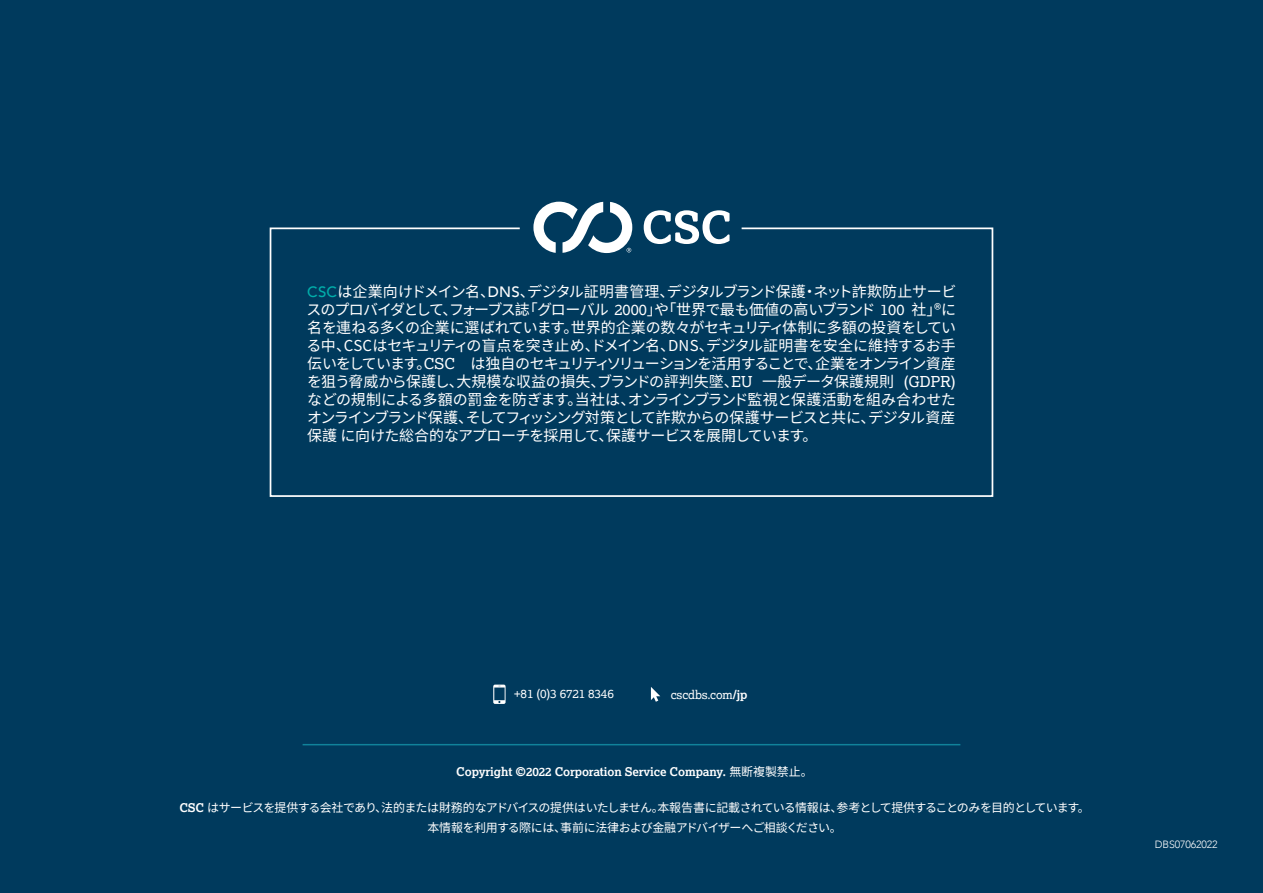
<style>
.page{position:relative;width:1263px;height:893px;background:#003a5d}
.page>*{position:absolute;margin:0;border:0;box-sizing:border-box;transform-origin:0 0}
.t1{font:15px/18px "Noto Sans CJ Ksc";letter-spacing:-.045em;color:#fff;text-align:justify}
.t2{font:12px/19.5px "Noto Sans CJ Ksc";letter-spacing:-.055em;color:#fff;text-align:center}
.t3{font:700 12px "Lexia";letter-spacing:-.01em;color:#fff}
.t4{font:12px "Lexia";letter-spacing:-.01em;color:#fff}
.t5{font:300 10.5px "Avenir";letter-spacing:-.01em;color:#fff}
.s1{font-family:"Avenir";font-weight:500;color:#00aeaa}
.s2{font-family:"Avenir";font-weight:500}
.s3{font-family:"Lexia"}
.s4{font-weight:700}
.s5{font-family:"Noto Sans CJ Ksc";font-weight:400}
.s6{font-family:"Lexia";font-weight:700}
</style>
<div class="page">
<hr style="left:303px;top:744px;width:657px;height:1px;background:#10829a">
<svg style="left:493px;top:685px;width:13px;height:19px"></svg>
<svg style="left:651px;top:687px;width:9px;height:15px"></svg>
<svg style="left:269px;top:227px;width:725px;height:270px"></svg>
<svg style="left:644px;top:210px;width:85px;height:34px"></svg>
<svg style="left:533px;top:202px;width:99px;height:51px"></svg>
<p class="t1" style="left:307px;top:283px;width:651px"><span class="s1">CSC</span>は企業向けドメイン名、<span class="s2">DNS</span>、デジタル証明書管理、デジタルブランド保護・ネット詐欺防止サービスのプロバイダとして、フォーブス誌「グローバル <span class="s3">2000</span>」や「世界で最も価値の高いブランド <span class="s3">100</span> 社」®に名を連ねる多くの企業に選ばれています。世界的企業の数々がセキュリティ体制に多額の投資をしている中、CSCはセキュリティの盲点を突き止め、ドメイン名、DNS、デジタル証明書を安全に維持するお手伝いをしています。<span class="s3">CSC</span> は独自のセキュリティソリューションを活用することで、企業をオンライン資産を狙う脅威から保護し、大規模な収益の損失、ブランドの評判失墜、<span class="s3">EU</span> 一般データ保護規則 <span class="s3">(GDPR)</span>などの規制による多額の罰金を防ぎます。当社は、オンラインブランド監視と保護活動を組み合わせたオンラインブランド保護、そしてフィッシング対策として詐欺からの保護サービスと共に、デジタル資産保護 に向けた総合的なアプローチを採用して、保護サービスを展開しています。</p>
<p class="t4" style="left:514px;top:686px;width:101px">+81 (0)3 6721 8346</p>
<p class="t4" style="left:671px;top:687px;width:78px">cscdbs.com<span class="s4">/jp</span></p>
<p class="t3" style="left:456px;top:764px;width:358px">Copyright ©2022 Corporation Service Company. <span class="s5">無断複製禁止。</span></p>
<p class="t2" style="left:179px;top:798px;width:912px"><span class="s6">CSC</span> はサービスを提供する会社であり、法的または財務的なアドバイスの提供はいたしません。本報告書に記載されている情報は、参考として提供することのみを目的としています。本情報を利用する際には、事前に法律および金融アドバイザーへご相談ください。</p>
<p class="t5" style="left:1155px;top:838px;width:64px">DBS07062022</p>
</div>
